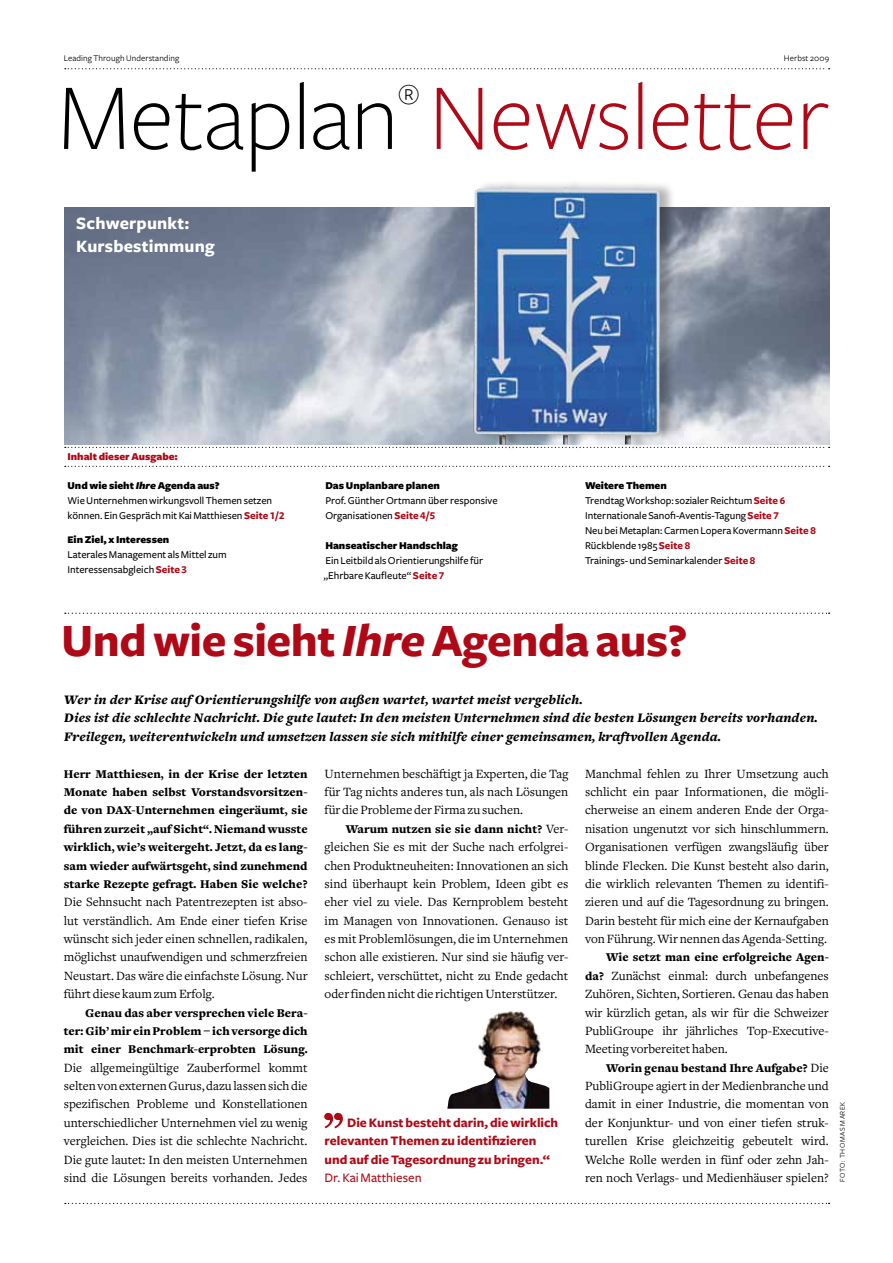
<style>
.page{position:relative;width:893px;height:1263px;background:#fff}
.page>*{position:absolute;margin:0;border:0;box-sizing:border-box;transform-origin:0 0}
.t1{font:300 97.65px "Freight Sans";letter-spacing:-.01em;color:#af0917}
.t2{font:700 48px "Freight Sans";letter-spacing:-.01em;color:#af0917}
.t3{font:300 30.15px "Freight Sans";color:#000}
.t4{font:700 18px/22.4px "Freight Sans";letter-spacing:.01em;color:#fff}
.t5{font:italic 900 13.5px/18.3px "Freight Text";letter-spacing:.015em;color:#000}
.t6{font:700 13.5px/18.3px "Freight Sans";color:#af0917}
.t7{font:500 13.5px "Freight Sans";color:#af0917}
.t8{font:13.2px/18.3px "Freight Text";color:#000;text-align:justify}
.t9{font:900 12.3px/18.5px "Freight Text";letter-spacing:.005em;color:#000;text-align:justify}
.t10{font:500 10.8px/15px "Freight Sans";color:#000}
.t11{font:900 10.8px "Freight Sans";color:#000}
.t12{font:900 10.8px "Freight Sans";color:#af0917}
.t13{font:9px "Freight Sans";letter-spacing:.01em;color:#000}
.t14{font:7.5px "Freight Sans";letter-spacing:.07em;color:#000}
.s1{color:#000}
.s2{font-weight:900}
.s3{font-weight:900;font-style:italic}
.s4{font-weight:700;color:#af0917}
.s5{font-family:"Freight Sans Bold SC";font-weight:400;color:#af0917}
.s6{font-weight:900;font-size:10.5px}
.s7{font-style:italic}
.s8{font-weight:400;font-size:13.2px}
.s9{font-weight:900;font-size:12.3px}
</style>
<div class="page">
<img style="left:64px;top:208px;width:765px;height:236px">
<div style="left:474px;top:178px;width:202px;height:273px;background:#000;opacity:.3"></div>
<img style="left:473px;top:187px;width:187px;height:257px">
<svg style="left:65px;top:1203px;width:765px;height:1px"></svg>
<svg style="left:65px;top:613px;width:765px;height:1px"></svg>
<svg style="left:65px;top:68px;width:765px;height:1px"></svg>
<svg style="left:65px;top:447px;width:765px;height:1px"></svg>
<svg style="left:65px;top:466px;width:765px;height:1px"></svg>
<svg style="left:324px;top:1113px;width:19px;height:15px"></svg>
<img style="left:447px;top:1011px;width:102px;height:98px">
<p class="t13" style="left:64px;top:54px;width:117px">Leading Through Understanding</p>
<p class="t13" style="left:784px;top:54px;width:47px">Herbst 2009</p>
<h1 class="t1" style="left:57px;top:65px;width:773px"><span class="s1">Metaplan</span> Newsletter</h1>
<h3 class="t3" style="left:398px;top:79px;width:24px">®</h3>
<h3 class="t4" style="left:76px;top:213px;width:140px">Schwerpunkt:<br>Kursbestimmung</h3>
<p class="t12" style="left:67px;top:450px;width:112px">Inhalt dieser Ausgabe:</p>
<p class="t10" style="left:67px;top:478px;width:219px"><span class="s2">Und wie sieht</span> <span class="s3">Ihre</span> <span class="s2">Agenda aus?<br></span>Wie Unternehmen wirkungsvoll Themen setzen können. Ein Gespräch mit Kai Matthiesen<span class="s4">Seite</span> <span class="s5">1/2</span></p>
<p class="t10" style="left:67px;top:532px;width:161px"><span class="s6">E</span><span class="s2">in Ziel, x Interessen<br></span>Laterales Management als Mittel zum<br>Interessensabgleich <span class="s4">Seite</span> <span class="s5">3</span></p>
<p class="t11" style="left:325px;top:479px;width:116px">Das Unplanbare planen</p>
<p class="t10" style="left:325px;top:493px;width:174px">Prof. Günther Ortmann über responsive<br>Organisationen <span class="s4">Seite</span> <span class="s5">4/5</span></p>
<p class="t11" style="left:325px;top:539px;width:134px">Hanseatischer Handschlag</p>
<p class="t10" style="left:323px;top:553px;width:161px">Ein Leitbild als Orientierungshilfe für „Ehrbare Kaufleute“ <span class="s4">Seite</span> <span class="s5">7</span></p>
<p class="t10" style="left:585px;top:478px;width:232px"><span class="s2">Weitere Themen<br></span>Trendtag Workshop: sozialer Reichtum <span class="s4">Seite</span> <span class="s5">6<br></span>Internationale Sanofi-Aventis-Tagung<span class="s4">Seite</span> <span class="s5">7<br></span>Neu bei Metaplan: Carmen Lopera Kovermann <span class="s4">Seite</span> <span class="s5">8<br></span>Rückblende 1985<span class="s4">Seite</span> <span class="s5">8<br></span>Trainings- und Seminarkalender <span class="s4">Seite</span> <span class="s5">8</span></p>
<h2 class="t2" style="left:61px;top:614px;width:628px">Und wie sieht <span class="s7">Ihre</span> Agenda aus?</h2>
<p class="t5" style="left:64px;top:691px;width:755px">Wer in der Krise auf Orientierungshilfe von außen wartet, wartet meist vergeblich.<br>Dies ist die schlechte Nachricht. Die gute lautet: In den meisten Unternehmen sind die besten Lösungen bereits vorhanden.<br>Freilegen, weiterentwickeln und umsetzen lassen sie sich mithilfe einer gemeinsamen, kraftvollen Agenda.</p>
<p class="t9" style="left:64px;top:765px;width:245px">Herr Matthiesen, in der Krise der letzten Monate haben selbst Vorstandsvorsitzen&shy;de von DAX-Unternehmen eingeräumt, sie führen zurzeit „auf Sicht“. Niemand wusste wirklich, wie’s weitergeht. Jetzt, da es lang&shy;sam wieder aufwärtsgeht, sind zunehmend starke Rezepte gefragt. Haben Sie welche?</p>
<p class="t8" style="left:64px;top:893px;width:245px">Die Sehnsucht nach Patentrezepten ist abso&shy;lut verständlich. Am Ende einer tiefen Krise wünscht sich jeder einen schnellen, radikalen, möglichst unaufwendigen und schmerzfreien Neustart. Das wäre die einfachste Lösung. Nur führt diese kaum zum Erfolg.</p>
<p class="t9" style="left:64px;top:1003px;width:245px;text-indent:21px">Genau das aber versprechen viele Bera&shy;ter: Gib’ mir ein Problem – ich versorge dich mit einer Benchmark-erprobten Lösung.</p>
<p class="t8" style="left:64px;top:1058px;width:245px">Die allgemeingültige Zauberformel kommt selten von externen Gurus, dazu lassen sich die spezifischen Probleme und Konstellationen unterschiedlicher Unternehmen viel zu wenig vergleichen. Dies ist die schlechte Nachricht.<br>Die gute lautet: In den meisten Unternehmen sind die Lösungen bereits vorhanden. Jedes</p>
<p class="t8" style="left:325px;top:764px;width:245px">Unternehmen beschäftigt ja Experten, die Tag für Tag nichts anderes tun, als nach Lösungen für die Probleme der Firma zu suchen.</p>
<p class="t9" style="left:346px;top:820px;width:224px">Warum nutzen sie sie dann nicht? <span class="s8">Ver-</span></p>
<p class="t8" style="left:325px;top:838px;width:245px">gleichen Sie es mit der Suche nach erfolgrei&shy;chen Produktneuheiten: Innovationen an sich sind überhaupt kein Problem, Ideen gibt es eher viel zu viele. Das Kernproblem besteht im Managen von Innovationen. Genauso ist es mit Problemlösungen, die im Unternehmen schon alle existieren. Nur sind sie häufig ver&shy;schleiert, verschüttet, nicht zu Ende gedacht oder finden nicht die richtigen Unterstützer.</p>
<p class="t6" style="left:325px;top:1114px;width:235px;text-indent:23px">Die Kunst besteht darin, die wirklich relevanten Themen zu identifizieren und auf die Tagesordnung zu bringen.“</p>
<p class="t7" style="left:325px;top:1170px;width:99px">Dr. Kai Matthiesen</p>
<p class="t8" style="left:585px;top:764px;width:245px">Manchmal fehlen zu Ihrer Umsetzung auch schlicht ein paar Informationen, die mögli&shy;cherweise an einem anderen Ende der Orga&shy;nisation ungenutzt vor sich hinschlummern.<br>Organisationen verfügen zwangsläufig über blinde Flecken. Die Kunst besteht also darin, die wirklich relevanten Themen zu identifi&shy;zieren und auf die Tagesordnung zu bringen.<br>Darin besteht für mich eine der Kernaufgaben von Führung. Wir nennen das Agenda-Setting.</p>
<p class="t9" style="left:606px;top:948px;width:224px">Wie setzt man eine erfolgreiche Agen-</p>
<p class="t8" style="left:585px;top:966px;width:245px"><span class="s9">da?</span> Zunächst einmal: durch unbefangenes Zuhören, Sichten, Sortieren. Genau das haben wir kürzlich getan, als wir für die Schweizer PubliGroupe ihr jährliches Top-Executive-Meeting vorbereitet haben.</p>
<p class="t9" style="left:606px;top:1059px;width:224px">Worin genau bestand Ihre Aufgabe? <span class="s8">Die</span></p>
<p class="t8" style="left:585px;top:1077px;width:245px">PubliGroupe agiert in der Medienbranche und damit in einer Industrie, die momentan von der Konjunktur- und von einer tiefen struk&shy;turellen Krise gleichzeitig gebeutelt wird.<br>Welche Rolle werden in fünf oder zehn Jah&shy;ren noch Verlags- und Medienhäuser spielen?</p>
<p class="t14" style="left:838px;top:1182px;width:81px;rotate:-90deg">Foto: thomas marek</p>
</div>
